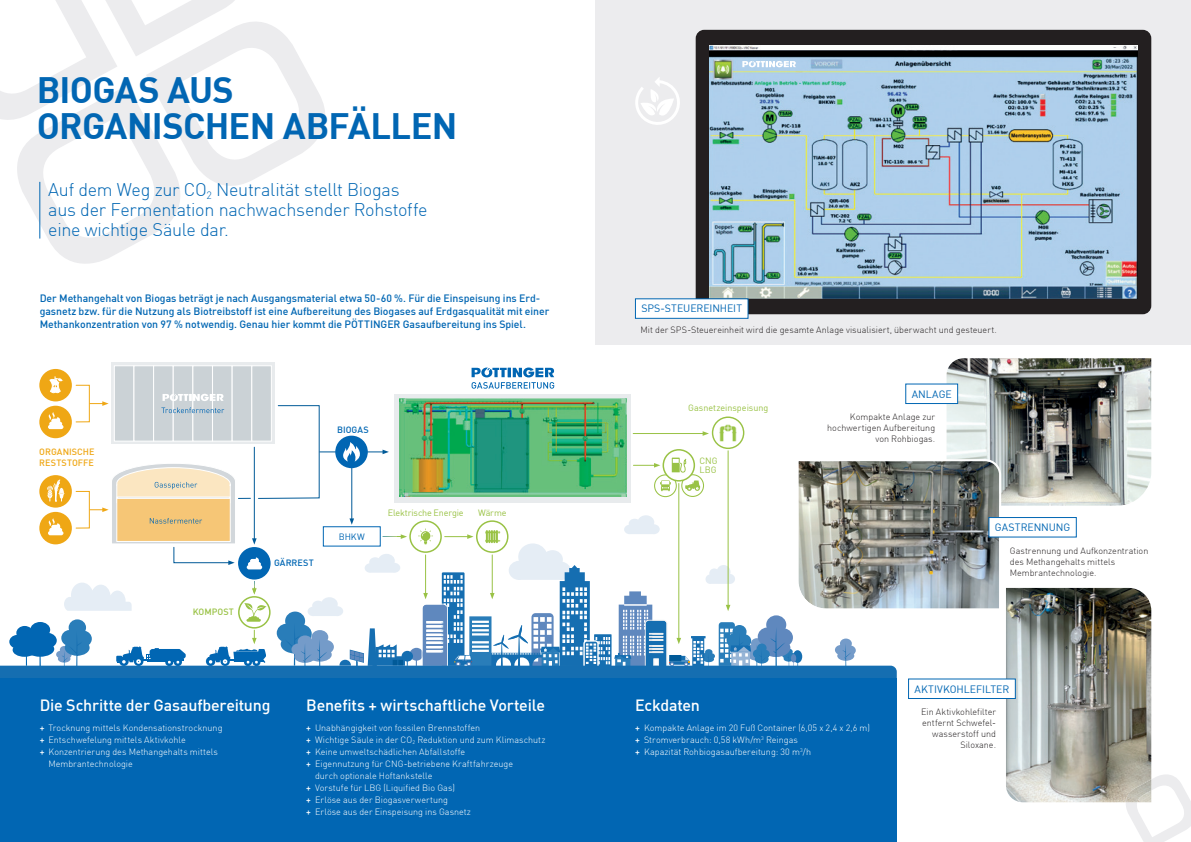
<style>
.page{position:relative;width:1191px;height:842px;background:#fff}
.page>*{position:absolute;margin:0;border:0;box-sizing:border-box;transform-origin:0 0}
.t1{font:700 36px/36px "DIN";letter-spacing:-.02em;color:#0166b3}
.t2{font:300 18px/20px "DIN";letter-spacing:-.02em;color:#0166b3}
.t3{font:500 16px "DIN";letter-spacing:-.015em;color:#fff}
.t4{font:500 10.5px/13px "DIN";letter-spacing:-.005em;color:#0166b3}
.t5{font:10.5px "DIN";letter-spacing:-.005em;color:#0166b3}
.t6{font:300 9px/12px "DIN";color:#fff}
.t7{font:300 9px/11px "DIN";color:#231f20;text-align:right}
.t8{font:9px/9px "DIN";letter-spacing:-.005em;color:#99c245}
.t9{font:500 9px/10.8px "DIN";letter-spacing:.005em;color:#efa715}
.t10{font:500 9px "DIN";letter-spacing:.005em;color:#0166b3}
.t11{font:500 9px "DIN";letter-spacing:.005em;color:#99c245}
.t12{font:9px "DIN";color:#0166b3}
.s1{font-weight:500}
</style>
<div class="page">
<svg style="left:0;top:0;width:325px;height:264px"></svg>
<div style="left:595px;top:0;width:596px;height:345px;background:#ececee"></div>
<div style="left:0;top:678px;width:896px;height:164px;background:#0166b3"></div>
<img style="left:1006px;top:588px;width:145px;height:214px">
<hr style="left:40px;top:182px;width:1px;height:57px;background:#0166b3">
<svg style="left:635px;top:77px;width:45px;height:48px"></svg>
<img style="left:948px;top:358px;width:203px;height:148px">
<div style="left:908px;top:679px;width:107px;height:19px;background:#fff"></div>
<div style="left:908px;top:679px;width:107px;height:20px;border:1px solid #0166b3"></div>
<div style="left:988px;top:517px;width:88px;height:20px;border:1px solid #0166b3"></div>
<svg style="left:1125px;top:774px;width:66px;height:68px"></svg>
<img style="left:1125px;top:779px;width:26px;height:23px">
<div style="left:111px;top:363px;width:163px;height:81px;background:linear-gradient(to right,#f6f7f8,#f6f7f8)"></div>
<svg style="left:114px;top:366px;width:20px;height:1px"></svg>
<div style="left:134px;top:366px;width:20px;height:75px;background:#d9dee1"></div>
<svg style="left:153px;top:366px;width:20px;height:1px"></svg>
<svg style="left:173px;top:366px;width:20px;height:1px"></svg>
<div style="left:193px;top:366px;width:19px;height:75px;background:#d9dee1"></div>
<svg style="left:212px;top:366px;width:20px;height:1px"></svg>
<svg style="left:232px;top:366px;width:20px;height:1px"></svg>
<div style="left:252px;top:366px;width:19px;height:75px;background:#d9dee1"></div>
<div style="left:695px;top:30px;width:456px;height:284px;background:#231f20;border-radius:9px"></div>
<img style="left:709px;top:45px;width:428px;height:254px">
<svg style="left:742px;top:61px;width:54px;height:6px"></svg>
<svg style="left:0;top:367px;width:1002px;height:311px"></svg>
<div style="left:635px;top:299px;width:113px;height:19px;background:#fff"></div>
<div style="left:635px;top:299px;width:113px;height:20px;border:1px solid #0166b3"></div>
<h1 class="t1" style="left:37px;top:70px;width:422px">BIOGAS AUS<br>ORGANISCHEN ABFÄLLEN</h1>
<h2 class="t2" style="left:48px;top:179px;width:381px">Auf dem Weg zur CO<sub>2</sub> Neutralität stellt Biogas aus der Fermentation nachwachsender Rohstoffe eine wichtige Säule dar.</h2>
<p class="t4" style="left:40px;top:292px;width:511px">Der Methangehalt von Biogas beträgt je nach Ausgangsmaterial etwa 50-60 %. Für die Einspeisung ins Erd&shy;gasnetz bzw. für die Nutzung als Biotreibstoff ist eine Aufbereitung des Biogases auf Erdgasqualität mit einer<br>Methankonzentration von 97 % notwendig. Genau hier kommt die PÖTTINGER Gasaufbereitung ins Spiel.</p>
<p class="t9" style="left:39px;top:446px;width:57px">ORGANISCHE<br>RESTSTOFFE</p>
<p class="t11" style="left:193px;top:606px;width:43px">KOMPOST</p>
<p class="t10" style="left:337px;top:424px;width:33px">BIOGAS</p>
<p class="t10" style="left:274px;top:557px;width:41px">GÄRREST</p>
<p class="t12" style="left:339px;top:531px;width:28px">BHKW</p>
<p class="t8" style="left:388px;top:508px;width:77px">Elektrische Energie</p>
<p class="t8" style="left:478px;top:508px;width:30px">Wärme</p>
<h3 class="t3" style="left:40px;top:695px;width:232px">Die Schritte der Gasaufbereitung</h3>
<p class="t6" style="left:40px;top:722px;width:184px"><span class="s1">+</span> Trocknung mittels Kondensationstrocknung</p>
<p class="t6" style="left:40px;top:734px;width:148px"><span class="s1">+</span> Entschwefelung mittels Aktivkohle</p>
<p class="t6" style="left:40px;top:746px;width:180px"><span class="s1">+</span> Konzentrierung des Methangehalts mittels</p>
<p class="t6" style="left:48px;top:758px;width:86px">Membrantechnologie</p>
<h3 class="t3" style="left:306px;top:695px;width:240px">Benefits + wirtschaftliche Vorteile</h3>
<p class="t6" style="left:306px;top:722px;width:175px"><span class="s1">+</span> Unabhängigkeit von fossilen Brennstoffen</p>
<p class="t6" style="left:306px;top:734px;width:241px"><span class="s1">+</span> Wichtige Säule in der CO<sub>2</sub> Reduktion und zum Klimaschutz</p>
<p class="t6" style="left:306px;top:746px;width:160px"><span class="s1">+</span> Keine umweltschädlichen Abfallstoffe</p>
<p class="t6" style="left:306px;top:758px;width:208px"><span class="s1">+</span> Eigennutzung für CNG-betriebene Kraftfahrzeuge</p>
<p class="t6" style="left:315px;top:770px;width:119px">durch optionale Hoftankstelle</p>
<p class="t6" style="left:306px;top:782px;width:150px"><span class="s1">+</span> Vorstufe für LBG (Liquified Bio Gas)</p>
<p class="t6" style="left:306px;top:794px;width:143px"><span class="s1">+</span> Erlöse aus der Biogasverwertung</p>
<p class="t6" style="left:306px;top:806px;width:166px"><span class="s1">+</span> Erlöse aus der Einspeisung ins Gasnetz</p>
<p class="t5" style="left:641px;top:302px;width:102px">SPS-STEUEREINHEIT</p>
<p class="t7" style="left:640px;top:324px;width:358px">Mit der SPS-Steuereinheit wird die gesamte Anlage visualisiert, überwacht und gesteuert.</p>
<p class="t8" style="left:688px;top:403px;width:82px">Gasnetzeinspeisung</p>
<p class="t8" style="left:699px;top:456px;width:20px">CNG<br>LBG</p>
<p class="t5" style="left:911px;top:387px;width:42px">ANLAGE</p>
<p class="t7" style="left:827px;top:412px;width:110px">Kompakte Anlage zur hochwertigen Aufbereitung von Rohbiogas.</p>
<p class="t5" style="left:995px;top:521px;width:77px">GASTRENNUNG</p>
<p class="t7" style="left:1009px;top:545px;width:140px;text-align:left">Gastrennung und Aufkonzentration des Methangehalts mittels<br>Membrantechnologie.</p>
<p class="t5" style="left:914px;top:682px;width:96px">AKTIVKOHLEFILTER</p>
<h3 class="t3" style="left:635px;top:695px;width:66px">Eckdaten</h3>
<p class="t6" style="left:635px;top:722px;width:236px"><span class="s1">+</span> Kompakte Anlage im 20 Fuß Container (6,05 x 2,4 x 2,6 m) <span class="s1">+</span> Stromverbrauch: 0,58 kWh/m<sup>3</sup> Reingas<br><span class="s1">+</span> Kapazität Rohbiogasaufbereitung: 30 m<sup>3</sup>/h</p>
<p class="t7" style="left:921px;top:707px;width:76px">Ein Aktivkohlefilter entfernt Schwefel&shy;wasserstoff und<br>Siloxane.</p>
</div>
